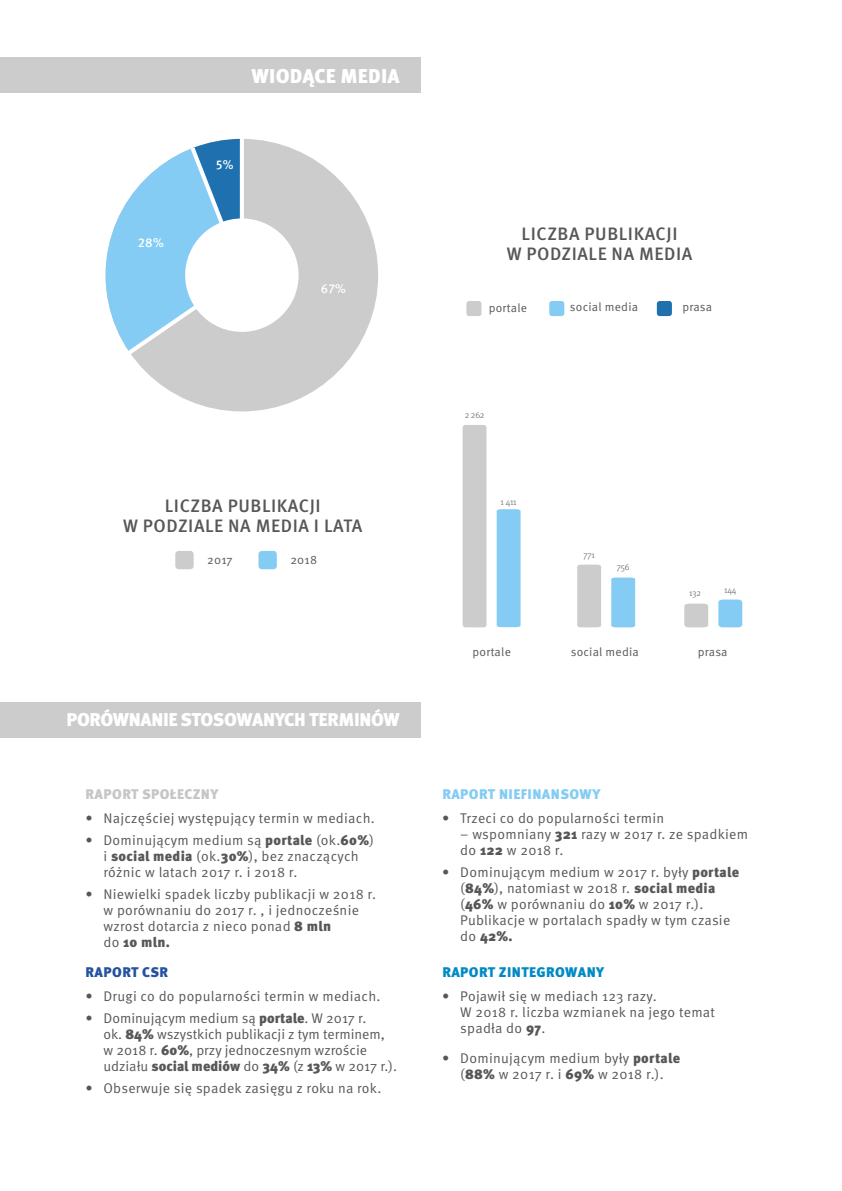
<style>
.page{position:relative;width:842px;height:1191px;background:#fff}
.page>*{position:absolute;margin:0;border:0;box-sizing:border-box;transform-origin:0 0}
.t1{font:900 20px "Meta Pro";letter-spacing:.01em;color:#fff}
.t2{font:900 18.5px "Meta Pro";letter-spacing:-.02em;color:#fff}
.t3{font:500 18px/20px "Meta Pro";letter-spacing:.03em;color:#575756;text-align:center}
.t4{font:14px/16px "Meta Pro Norm";letter-spacing:.015em;color:#575756}
.t5{font:900 14px "Meta Pro";letter-spacing:.03em;color:#84ccf3}
.t6{font:900 14px "Meta Pro";letter-spacing:.03em;color:#008ac3}
.t7{font:900 14px/30.2px "Meta Pro";letter-spacing:.02em;color:#2552a0;text-align:right}
.t8{font:900 14px "Meta Pro";letter-spacing:.03em;color:#c6c6c6}
.t9{font:900 14px "Meta Pro";color:#575756}
.t10{font:500 12.7px "Meta Pro";color:#fff}
.t11{font:12.2px "Meta Pro Norm";letter-spacing:.02em;color:#575756}
.t12{font:12px "Meta Pro Norm";letter-spacing:.02em;color:#575756}
.t13{font:300 9px "Meta Pro";letter-spacing:-.02em;color:#575756}
.s1{font-family:"Meta Pro";font-weight:900}
.s2{font-family:"Meta Pro Norm";font-weight:400;color:#575756}
.s3{color:#575756}
.s4{font-family:"Meta Pro Norm";font-weight:400}
</style>
<div class="page">
<div style="left:0;top:57px;width:421px;height:36px;background:#ccc"></div>
<div style="left:106px;top:139px;width:272px;height:272px;background:#ccc;border-radius:50%"></div>
<div style="left:185px;top:218px;width:114px;height:114px;background:#fff;border-radius:50%"></div>
<svg style="left:106px;top:139px;width:142px;height:234px"></svg>
<div style="left:463px;top:425px;width:23px;height:202px;background:#ccc;border-radius:3px"></div>
<div style="left:497px;top:509px;width:24px;height:118px;background:#84ccf3"></div>
<div style="left:577px;top:564px;width:24px;height:63px;background:#ccc"></div>
<svg style="left:611px;top:577px;width:24px;height:50px"></svg>
<svg style="left:684px;top:603px;width:24px;height:24px"></svg>
<svg style="left:718px;top:599px;width:24px;height:28px"></svg>
<div style="left:175px;top:551px;width:19px;height:18px;background:#ccc;border-radius:3px"></div>
<div style="left:258px;top:551px;width:19px;height:18px;background:#84ccf3;border-radius:3px"></div>
<div style="left:466px;top:301px;width:15px;height:15px;background:#ccc;border-radius:3px"></div>
<div style="left:549px;top:301px;width:15px;height:15px;background:#84ccf3;border-radius:3px"></div>
<div style="left:657px;top:301px;width:15px;height:15px;background:#1e70af;border-radius:3px"></div>
<div style="left:0;top:702px;width:421px;height:35px;background:#ccc"></div>
<p class="t10" style="left:138px;top:232px;width:28px">28%</p>
<h1 class="t1" style="left:251px;top:60px;width:150px">WIODĄCE MEDIA</h1>
<p class="t10" style="left:216px;top:154px;width:19px">5%</p>
<p class="t10" style="left:321px;top:279px;width:27px">67%</p>
<p class="t3" style="left:123px;top:494px;width:241px">LICZBA PUBLIKACJI<br>W PODZIALE NA MEDIA I LATA</p>
<p class="t11" style="left:207px;top:550px;width:27px">2017</p>
<p class="t11" style="left:290px;top:550px;width:28px">2018</p>
<h2 class="t2" style="left:67px;top:705px;width:335px">PORÓWNANIE STOSOWANYCH TERMINÓW</h2>
<p class="t8" style="left:86px;top:782px;width:134px">RAPORT SPOŁECZNY</p>
<p class="t4" style="left:85px;top:809px;width:291px">• Najczęściej występujący termin w mediach.</p>
<p class="t4" style="left:103px;top:831px;width:272px;text-indent:-18px">• Dominującym medium są <span class="s1">portale</span> (ok.<span class="s1">60%</span>) i <span class="s1">social media</span> (ok.<span class="s1">30%</span>), bez znaczących różnic w latach 2017 r. i 2018 r.</p>
<p class="t4" style="left:103px;top:884px;width:274px;text-indent:-18px">• Niewielki spadek liczby publikacji w 2018 r. w porównaniu do 2017 r. , i jednocześnie wzrost dotarcia z nieco ponad <span class="s1">8 mln</span></p>
<p class="t7" style="left:86px;top:926px;width:86px"><span class="s2">do</span> <span class="s3">10 mln.<br></span>RAPORT CSR</p>
<p class="t4" style="left:85px;top:987px;width:297px">• Drugi co do popularności termin w mediach.</p>
<p class="t4" style="left:103px;top:1009px;width:295px;text-indent:-18px">• Dominującym medium są <span class="s1">portale</span>. W 2017 r.<br>ok. <span class="s1">84%</span> wszystkich publikacji z tym terminem, w 2018 r. <span class="s1">60%</span>, przy jednoczesnym wzroście udziału <span class="s1">social mediów</span> do <span class="s1">34%</span> (z <span class="s1">13%</span> w 2017 r.).</p>
<p class="t4" style="left:85px;top:1078px;width:297px">• Obserwuje się spadek zasięgu z roku na rok.</p>
<p class="t3" style="left:507px;top:223px;width:187px">LICZBA PUBLIKACJI<br>W PODZIALE NA MEDIA</p>
<p class="t12" style="left:489px;top:299px;width:40px">portale</p>
<p class="t12" style="left:570px;top:297px;width:70px">social media</p>
<p class="t12" style="left:682px;top:297px;width:31px">prasa</p>
<p class="t13" style="left:465px;top:408px;width:21px">2 262</p>
<p class="t13" style="left:501px;top:495px;width:18px">1 411</p>
<p class="t13" style="left:583px;top:548px;width:13px">771</p>
<p class="t13" style="left:617px;top:561px;width:14px">756</p>
<p class="t13" style="left:689px;top:587px;width:13px">132</p>
<p class="t13" style="left:724px;top:583px;width:14px">144</p>
<p class="t12" style="left:472px;top:642px;width:40px">portale</p>
<p class="t12" style="left:571px;top:642px;width:70px">social media</p>
<p class="t12" style="left:698px;top:642px;width:31px">prasa</p>
<p class="t5" style="left:442px;top:782px;width:159px">RAPORT NIEFINANSOWY</p>
<p class="t4" style="left:442px;top:809px;width:224px">• Trzeci co do popularności termin</p>
<p class="t4" style="left:460px;top:825px;width:289px">– wspomniany <span class="s1">321</span> razy w 2017 r. ze spadkiem do <span class="s1">122</span> w 2018 r.</p>
<p class="t4" style="left:460px;top:863px;width:280px;text-indent:-18px">• Dominującym medium w 2017 r. były <span class="s1">portale </span>(<span class="s1">84%</span>), natomiast w 2018 r. <span class="s1">social media </span>(<span class="s1">46%</span> w porównaniu do <span class="s1">10%</span> w 2017 r.).<br>Publikacje w portalach spadły w tym czasie</p>
<p class="t9" style="left:460px;top:925px;width:54px"><span class="s4">do</span> 42%.</p>
<p class="t6" style="left:442px;top:960px;width:163px">RAPORT ZINTEGROWANY</p>
<p class="t4" style="left:460px;top:987px;width:256px;text-indent:-18px">• Pojawił się w mediach 123 razy.<br>W 2018 r. liczba wzmianek na jego temat spadła do <span class="s1">97</span>.</p>
<p class="t4" style="left:442px;top:1049px;width:239px;text-align:center">• Dominującym medium były <span class="s1">portale </span>(<span class="s1">88%</span> w 2017 r. i <span class="s1">69%</span> w 2018 r.).</p>
</div>
